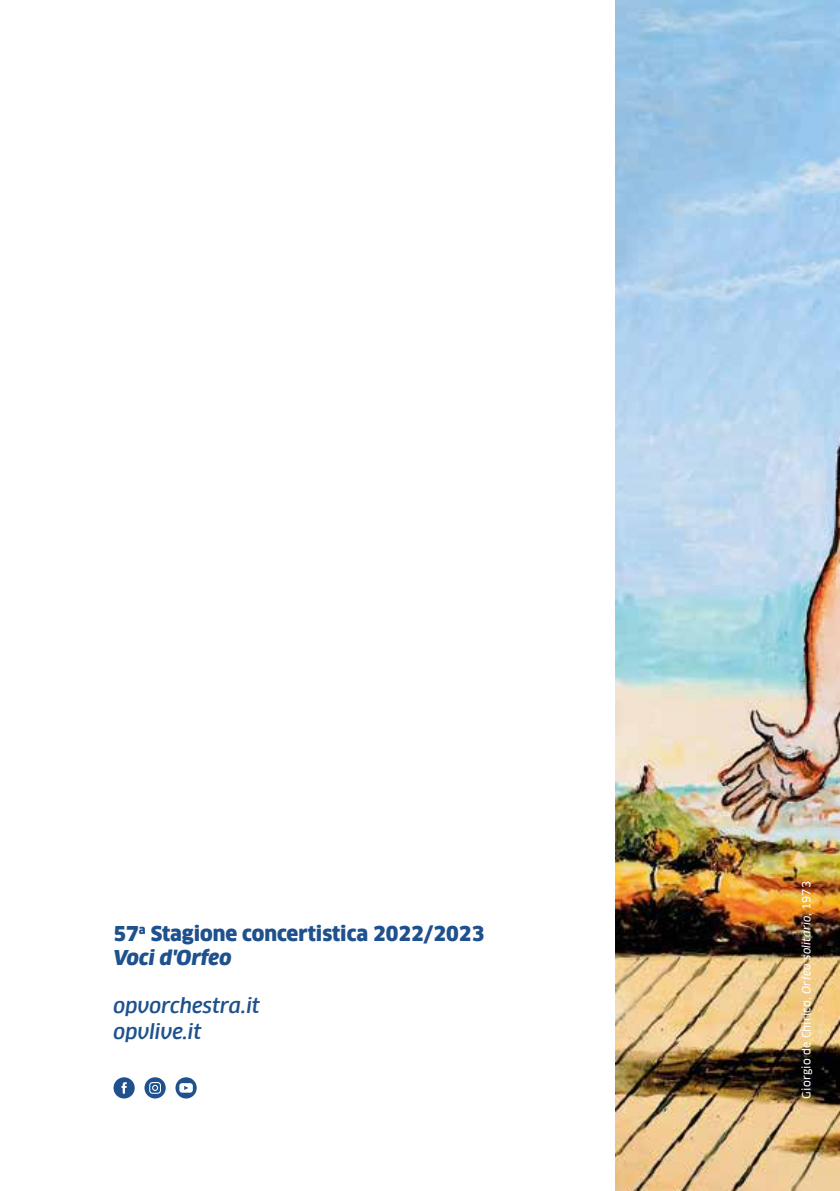
<style>
.page{position:relative;width:840px;height:1191px;background:#fff}
.page>*{position:absolute;margin:0;border:0;box-sizing:border-box;transform-origin:0 0}
.t1{font:900 20px/24px "Clan Pro";color:#1e518d}
.t2{font:italic 500 20px/26.4px "Clan Pro";color:#1e518d}
.t3{font:11px "Clan Pro News";letter-spacing:.01em;color:#fff}
.s1{font-style:italic}
</style>
<div class="page">
<img style="left:615px;top:0;width:224px;height:1191px">
<div style="left:175px;top:1077px;width:21px;height:21px;background:#1e518d;border-radius:50%"></div>
<svg style="left:179px;top:1083px;width:14px;height:9px"></svg>
<div style="left:113px;top:1077px;width:22px;height:21px;background:#1e518d;border-radius:50%"></div>
<svg style="left:121px;top:1082px;width:6px;height:11px"></svg>
<svg style="left:144px;top:1077px;width:22px;height:21px"></svg>
<svg style="left:149px;top:1082px;width:12px;height:11px"></svg>
<p class="t1" style="left:113px;top:921px;width:372px">57<sup>a</sup> Stagione concertistica 2022/2023<br><span class="s1">Voci d'Orfeo</span></p>
<p class="t2" style="left:113px;top:992px;width:148px">opvorchestra.it opvlive.it</p>
<p class="t3" style="left:799px;top:1098px;width:219px;rotate:-90deg">Giorgio de Chirico, <span class="s1">Orfeo solitario</span>, 1973</p>
</div>
